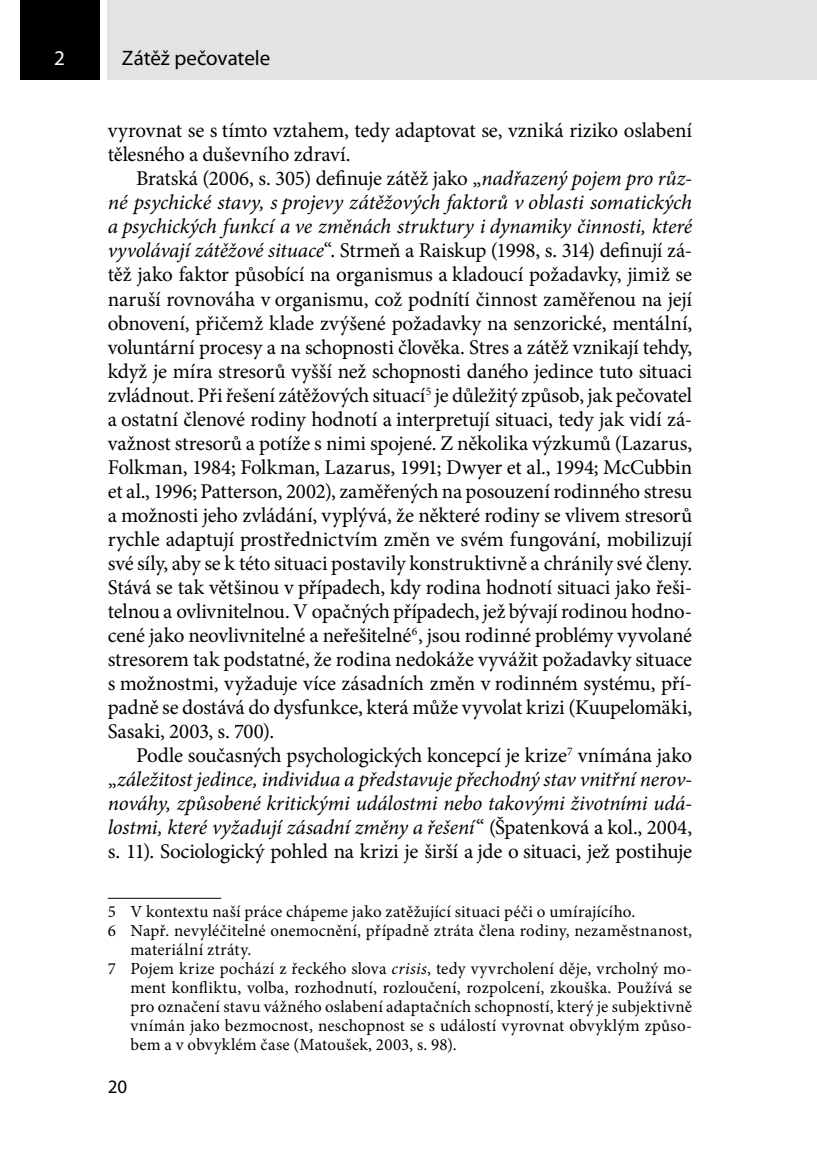
<style>
.page{position:relative;width:817px;height:1174px;background:#fff}
.page>*{position:absolute;margin:0;border:0;box-sizing:border-box;transform-origin:0 0}
.text{font:21px/24px "Minion Pro";letter-spacing:-.005em;color:#000}
.text-2{font:italic 21px/24px "Minion Pro";letter-spacing:-.01em;color:#000;text-align:justify}
.t1{font:21px "Myriad Pro";color:#000}
.t2{font:21px "Myriad Pro";color:#fff}
.t3{font:19px "Myriad Pro";color:#000}
.poznamka_pod_carou{font:17px/19px "Minion Pro";letter-spacing:.01em;color:#000}
.s1{font-style:italic}
.s2{font-style:normal}
</style>
<div class="page">
<div style="left:108px;top:0;width:708px;height:79px;background:#e3e3e3"></div>
<div style="left:20px;top:0;width:79px;height:79px;background:#000"></div>
<hr style="left:108px;top:898px;width:113px;height:1px;background:#000">
<p class="t2" style="left:54px;top:45px;width:12px">2</p>
<p class="t1" style="left:122px;top:45px;width:150px">Zátěž pečovatele</p>
<p class="text" style="left:108px;top:119px;width:585px">vyrovnat se s tímto vztahem, tedy adaptovat se, vzniká riziko oslabení tělesného a duševního zdraví.</p>
<p class="text" style="left:108px;top:167px;width:586px;text-align:justify;text-indent:28px">Bratská (2006, s. 305) definuje zátěž jako „<span class="s1">nadřazený pojem pro růz&shy;né psychické stavy, s projevy zátěžových faktorů v oblasti somatických a psychických funkcí a ve změnách struktury i dynamiky činnosti, které vyvolávají zátěžové situace</span>“. Strmeň a Raiskup (1998, s. 314) definují zá&shy;těž jako faktor působící na organismus a kladoucí požadavky, jimiž se naruší rovnováha v organismu, což podnítí činnost zaměřenou na její obnovení, přičemž klade zvýšené požadavky na senzorické, mentální, voluntární procesy a na schopnosti člověka. Stres a zátěž vznikají tehdy, když je míra stresorů vyšší než schopnosti daného jedince tuto situaci zvládnout. Při řešení zátěžových situací<sup>5</sup> je důležitý způsob, jak pečovatel a ostatní členové rodiny hodnotí a interpretují situaci, tedy jak vidí zá&shy;važnost stresorů a potíže s nimi spojené. Z několika výzkumů (Lazarus, Folkman, 1984; Folkman, Lazarus, 1991; Dwyer et al., 1994; McCubbin et al., 1996; Patterson, 2002), zaměřených na posouzení rodinného stresu a možnosti jeho zvládání, vyplývá, že některé rodiny se vlivem stresorů rychle adaptují prostřednictvím změn ve svém fungování, mobilizují své síly, aby se k této situaci postavily konstruktivně a chránily své členy.<br>Stává se tak většinou v případech, kdy rodina hodnotí situaci jako řeši&shy;telnou a ovlivnitelnou. V opačných případech, jež bývají rodinou hodno&shy;cené jako neovlivnitelné a neřešitelné<sup>6</sup>, jsou rodinné problémy vyvolané stresorem tak podstatné, že rodina nedokáže vyvážit požadavky situace s možnostmi, vyžaduje více zásadních změn v rodinném systému, pří&shy;padně se dostává do dysfunkce, která může vyvolat krizi (Kuupelomäki, Sasaki, 2003, s. 700).</p>
<p class="text-2" style="left:108px;top:743px;width:585px;text-indent:28px"><span class="s2">Podle současných psychologických koncepcí je krize</span><sup>7</sup> <span class="s2">vnímána jako „</span>záležitost jedince, individua a představuje přechodný stav vnitřní nerov&shy;nováhy, způsobené kritickými událostmi nebo takovými životními udá&shy;lostmi, které vyžadují zásadní změny a řešení<span class="s2">“ (Špatenková a kol., 2004, s. 11). Sociologický pohled na krizi je širší a jde o situaci, jež postihuje</span></p>
<p class="poznamka_pod_carou" style="left:108px;top:902px;width:529px">5 V kontextu naší práce chápeme jako zatěžující situaci péči o umírajícího.</p>
<p class="poznamka_pod_carou" style="left:130px;top:921px;width:563px;text-indent:-23px">6 Např. nevyléčitelné onemocnění, případně ztráta člena rodiny, nezaměstnanost, materiální ztráty.</p>
<p class="poznamka_pod_carou" style="left:130px;top:959px;width:563px;text-align:justify;text-indent:-23px">7 Pojem krize pochází z řeckého slova <span class="s1">crisis</span>, tedy vyvrcholení děje, vrcholný mo&shy;ment konfliktu, volba, rozhodnutí, rozloučení, rozpolcení, zkouška. Používá se pro označení stavu vážného oslabení adaptačních schopností, který je subjektivně vnímán jako bezmocnost, neschopnost se s událostí vyrovnat obvyklým způso&shy;bem a v obvyklém čase (Matoušek, 2003, s. 98).</p>
<p class="t3" style="left:108px;top:1074px;width:21px">20</p>
</div>
